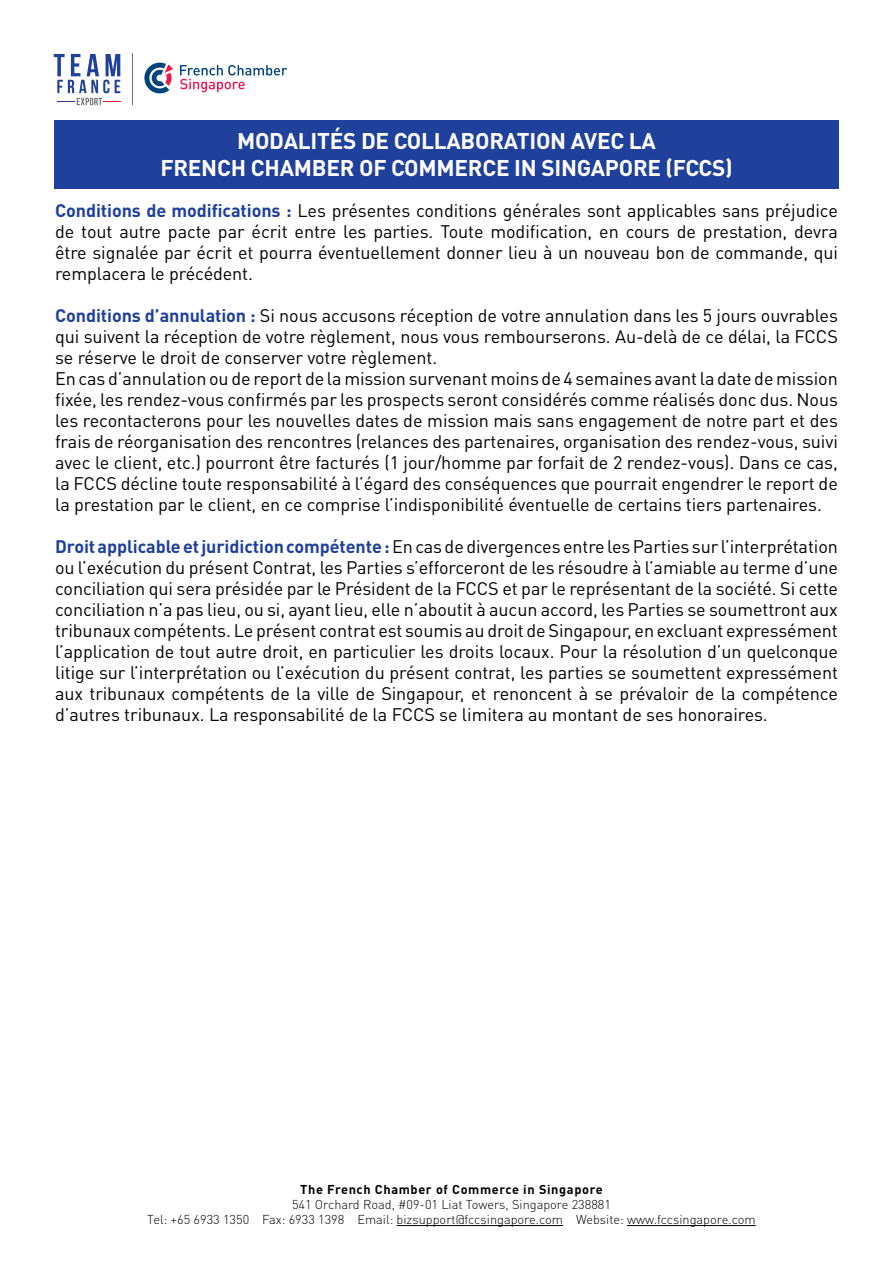
<style>
.page{position:relative;width:893px;height:1263px;background:#fff}
.page>*{position:absolute;margin:0;border:0;box-sizing:border-box;transform-origin:0 0}
.t1{font:700 22.5px/27px "DIN Pro";letter-spacing:-.01em;color:#fff;text-align:center}
.t2{font:18px/21px "DIN Pro";letter-spacing:-.005em;color:#000;text-align:justify}
.t3{font:300 12.75px/15px "DIN Pro";color:#000;text-align:center}
.t4{font:700 12.75px "DIN Pro";letter-spacing:.05em;color:#000}
.s1{font-weight:700;color:#20419b}
</style>
<div class="page">
<svg style="left:54px;top:54px;width:66px;height:51px"></svg>
<hr style="left:132px;top:54px;width:1px;height:51px;background:#6d6e71">
<svg style="left:144px;top:63px;width:29px;height:30px"></svg>
<svg style="left:180px;top:65px;width:107px;height:27px"></svg>
<hr style="left:397px;top:1225px;width:166px;height:1px;background:#000">
<hr style="left:627px;top:1225px;width:129px;height:1px;background:#000">
<div style="left:54px;top:120px;width:785px;height:69px;background:#20419b"></div>
<p class="t1" style="left:160px;top:127px;width:574px">MODALITÉS DE COLLABORATION AVEC LA<br>FRENCH CHAMBER OF COMMERCE IN SINGAPORE (FCCS)</p>
<p class="t2" style="left:55px;top:199px;width:784px"><span class="s1">Conditions de modifications :</span> Les présentes conditions générales sont applicables sans préjudice de tout autre pacte par écrit entre les parties. Toute modification, en cours de prestation, devra être signalée par écrit et pourra éventuellement donner lieu à un nouveau bon de commande, qui remplacera le précédent.</p>
<p class="t2" style="left:55px;top:304px;width:784px;text-align:left"><span class="s1">Conditions d’annulation :</span> Si nous accusons réception de votre annulation dans les 5 jours ouvrables qui suivent la réception de votre règlement, nous vous rembourserons. Au-delà de ce délai, la FCCS se réserve le droit de conserver votre règlement.<br>En cas d’annulation ou de report de la mission survenant moins de 4 semaines avant la date de mission fixée, les rendez-vous confirmés par les prospects seront considérés comme réalisés donc dus. Nous les recontacterons pour les nouvelles dates de mission mais sans engagement de notre part et des frais de réorganisation des rencontres (relances des partenaires, organisation des rendez-vous, suivi avec le client, etc.) pourront être facturés (1 jour/homme par forfait de 2 rendez-vous). Dans ce cas, la FCCS décline toute responsabilité à l’égard des conséquences que pourrait engendrer le report de la prestation par le client, en ce comprise l’indisponibilité éventuelle de certains tiers partenaires.</p>
<p class="t2" style="left:55px;top:535px;width:784px"><span class="s1">Droit applicable et juridiction compétente :</span> En cas de divergences entre les Parties sur l’interprétation ou l’exécution du présent Contrat, les Parties s’efforceront de les résoudre à l’amiable au terme d’une conciliation qui sera présidée par le Président de la FCCS et par le représentant de la société. Si cette conciliation n’a pas lieu, ou si, ayant lieu, elle n’aboutit à aucun accord, les Parties se soumettront aux tribunaux compétents. Le présent contrat est soumis au droit de Singapour, en excluant expressément l’application de tout autre droit, en particulier les droits locaux. Pour la résolution d’un quelconque litige sur l’interprétation ou l’exécution du présent contrat, les parties se soumettent expressément aux tribunaux compétents de la ville de Singapour, et renoncent à se prévaloir de la compétence d’autres tribunaux. La responsabilité de la FCCS se limitera au montant de ses honoraires.</p>
<p class="t4" style="left:300px;top:1180px;width:304px">The French Chamber of Commerce in Singapore</p>
<p class="t3" style="left:147px;top:1196px;width:610px">541 Orchard Road, #09-01 Liat Towers, Singapore 238881<br>Tel: +65 6933 1350 Fax: 6933 1398 Email: bizsupport@fccsingapore.com Website: www.fccsingapore.com</p>
</div>
